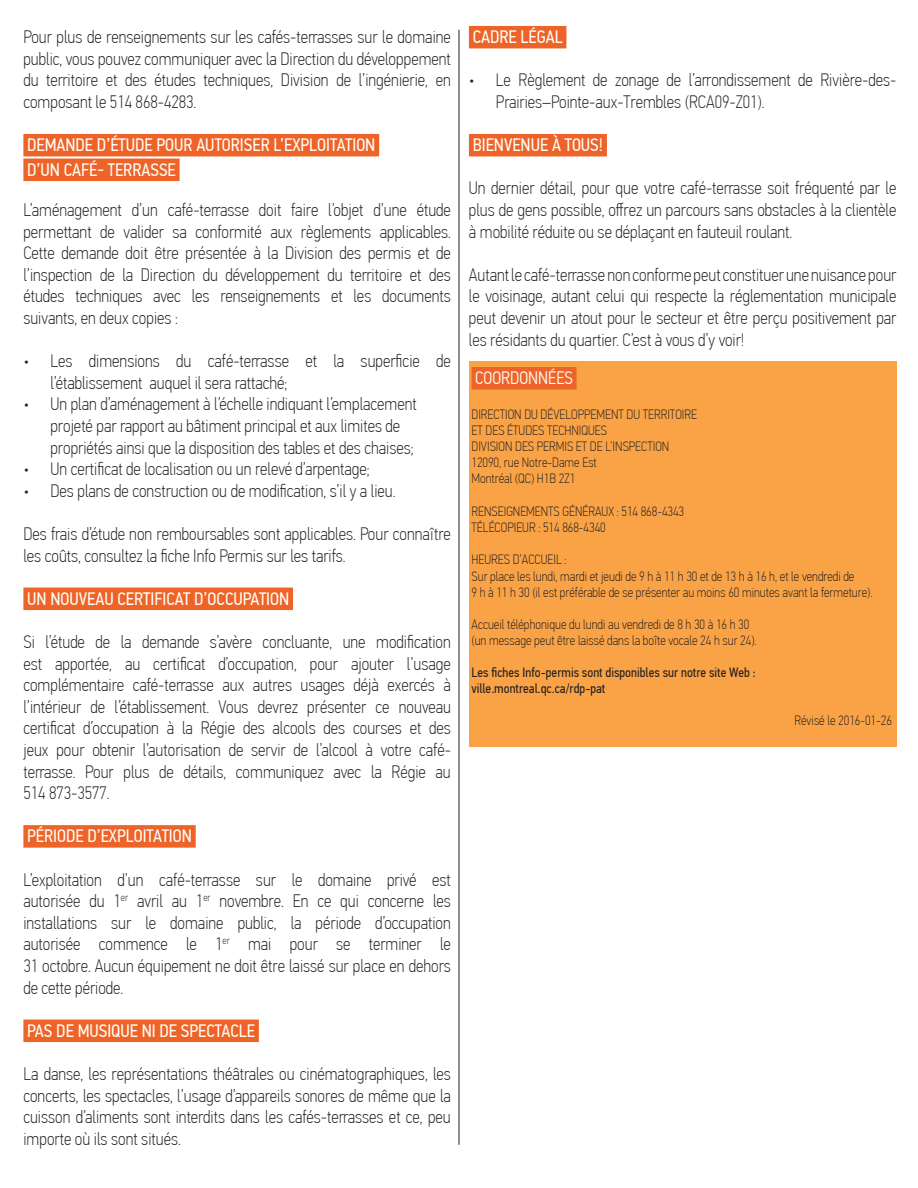
<style>
.page{position:relative;width:918px;height:1188px;background:#fff}
.page>*{position:absolute;margin:0;border:0;box-sizing:border-box;transform-origin:0 0}
.t1{font:100 18px/21.6px "PF Din Text Cond Pro";color:#231f20;text-align:justify}
.t2{font:18px "PF Din Text Cond Pro";color:#fffefa}
.t3{font:300 18px "PF Din Text Cond Pro";color:#fffefa}
.t4{font:100 13.5px/16.2px "PF Din Text Cond Pro";color:#231f20}
.t5{font:13.5px "PF Din Text Cond Pro";color:#231f20}
</style>
<div class="page">
<div style="left:23px;top:134px;width:356px;height:22px;background:#ee6428"></div>
<div style="left:23px;top:159px;width:157px;height:22px;background:#ee6428"></div>
<div style="left:23px;top:588px;width:270px;height:22px;background:#ee6428"></div>
<div style="left:23px;top:825px;width:173px;height:23px;background:#ee6428"></div>
<div style="left:23px;top:1020px;width:236px;height:22px;background:#ee6428"></div>
<div style="left:469px;top:26px;width:97px;height:22px;background:#ee6428"></div>
<div style="left:469px;top:134px;width:138px;height:22px;background:#ee6428"></div>
<div style="left:469px;top:362px;width:427px;height:385px;background:#f9a346"></div>
<hr style="left:459px;top:30px;width:1px;height:1115px;background:#231f20">
<div style="left:472px;top:367px;width:105px;height:23px;background:#ee6428"></div>
<p class="t1" style="left:23px;top:26px;width:429px">Pour plus de renseignements sur les cafés-terrasses sur le domaine public, vous pouvez communiquer avec la Direction du développement du territoire et des études techniques, Division de l’ingénierie, en composant le 514 868-4283.</p>
<p class="t2" style="left:27px;top:134px;width:350px">DEMANDE D’ÉTUDE POUR AUTORISER L’EXPLOITATION</p>
<p class="t2" style="left:27px;top:159px;width:150px">D’UN CAFÉ- TERRASSE</p>
<p class="t1" style="left:23px;top:199px;width:429px">L’aménagement d’un café-terrasse doit faire l’objet d’une étude permettant de valider sa conformité aux règlements applicables.<br>Cette demande doit être présentée à la Division des permis et de l’inspection de la Direction du développement du territoire et des études techniques avec les renseignements et les documents suivants, en deux copies :</p>
<p class="t1" style="left:50px;top:350px;width:402px;text-indent:-27px">• Les dimensions du café-terrasse et la superficie de l’établissement auquel il sera rattaché;</p>
<p class="t1" style="left:50px;top:393px;width:368px;text-align:left;text-indent:-27px">• Un plan d’aménagement à l’échelle indiquant l’emplacement projeté par rapport au bâtiment principal et aux limites de propriétés ainsi que la disposition des tables et des chaises;</p>
<p class="t1" style="left:23px;top:458px;width:348px">• Un certificat de localisation ou un relevé d’arpentage;</p>
<p class="t1" style="left:23px;top:480px;width:374px">• Des plans de construction ou de modification, s’il y a lieu.</p>
<p class="t1" style="left:23px;top:523px;width:429px">Des frais d’étude non remboursables sont applicables. Pour connaître les coûts, consultez la fiche Info Permis sur les tarifs.</p>
<p class="t2" style="left:27px;top:588px;width:264px">UN NOUVEAU CERTIFICAT D’OCCUPATION</p>
<p class="t1" style="left:23px;top:631px;width:429px">Si l’étude de la demande s’avère concluante, une modification est apportée, au certificat d’occupation, pour ajouter l’usage complémentaire café-terrasse aux autres usages déjà exercés à l’intérieur de l’établissement. Vous devrez présenter ce nouveau certificat d’occupation à la Régie des alcools des courses et des jeux pour obtenir l’autorisation de servir de l’alcool à votre café&shy;terrasse. Pour plus de détails, communiquez avec la Régie au 514 873-3577.</p>
<p class="t2" style="left:27px;top:826px;width:166px">PÉRIODE D’EXPLOITATION</p>
<p class="t1" style="left:23px;top:869px;width:429px">L’exploitation d’un café-terrasse sur le domaine privé est autorisée du 1<sup>er</sup> avril au 1<sup>er</sup> novembre. En ce qui concerne les installations sur le domaine public, la période d’occupation autorisée commence le 1<sup>er</sup> mai pour se terminer le 31 octobre. Aucun équipement ne doit être laissé sur place en dehors de cette période.</p>
<p class="t2" style="left:27px;top:1020px;width:229px">PAS DE MUSIQUE NI DE SPECTACLE</p>
<p class="t1" style="left:23px;top:1063px;width:429px">La danse, les représentations théâtrales ou cinématographiques, les concerts, les spectacles, l’usage d’appareils sonores de même que la cuisson d’aliments sont interdits dans les cafés-terrasses et ce, peu importe où ils sont situés.</p>
<p class="t2" style="left:473px;top:26px;width:91px">CADRE LÉGAL</p>
<p class="t1" style="left:496px;top:69px;width:402px;text-indent:-27px">• Le Règlement de zonage de l’arrondissement de Rivière-des-<br>Prairies–Pointe-aux-Trembles (RCA09-Z01).</p>
<p class="t2" style="left:473px;top:134px;width:132px">BIENVENUE À TOUS!</p>
<p class="t1" style="left:469px;top:177px;width:429px">Un dernier détail, pour que votre café-terrasse soit fréquenté par le plus de gens possible, offrez un parcours sans obstacles à la clientèle à mobilité réduite ou se déplaçant en fauteuil roulant.</p>
<p class="t1" style="left:469px;top:264px;width:429px">Autant le café-terrasse non conforme peut constituer une nuisance pour le voisinage, autant celui qui respecte la réglementation municipale peut devenir un atout pour le secteur et être perçu positivement par les résidants du quartier. C’est à vous d’y voir!</p>
<p class="t3" style="left:475px;top:368px;width:99px">COORDONNÉES</p>
<p class="t4" style="left:472px;top:406px;width:227px">DIRECTION DU DÉVELOPPEMENT DU TERRITOIRE<br>ET DES ÉTUDES TECHNIQUES</p>
<p class="t4" style="left:472px;top:438px;width:199px">DIVISION DES PERMIS ET DE L’INSPECTION</p>
<p class="t4" style="left:472px;top:454px;width:127px">12090, rue Notre-Dame Est</p>
<p class="t4" style="left:472px;top:471px;width:105px">Montréal (QC) H1B 2Z1</p>
<p class="t4" style="left:472px;top:503px;width:214px">RENSEIGNEMENTS GÉNÉRAUX : 514 868-4343</p>
<p class="t4" style="left:472px;top:519px;width:136px">TÉLÉCOPIEUR : 514 868-4340</p>
<p class="t4" style="left:472px;top:552px;width:97px">HEURES D’ACCUEIL :</p>
<p class="t4" style="left:472px;top:568px;width:402px">Sur place les lundi, mardi et jeudi de 9 h à 11 h 30 et de 13 h à 16 h, et le vendredi de<br>9 h à 11 h 30 (il est préférable de se présenter au moins 60 minutes avant la fermeture).</p>
<p class="t4" style="left:472px;top:616px;width:279px">Accueil téléphonique du lundi au vendredi de 8 h 30 à 16 h 30</p>
<p class="t4" style="left:472px;top:633px;width:287px">(un message peut être laissé dans la boîte vocale 24 h sur 24).</p>
<p class="t5" style="left:472px;top:664px;width:286px">Les fiches Info-permis sont disponibles sur notre site Web :</p>
<p class="t5" style="left:472px;top:680px;width:135px">ville.montreal.qc.ca/rdp-pat</p>
<p class="t4" style="left:795px;top:712px;width:99px">Révisé le 2016-01-26</p>
</div>
